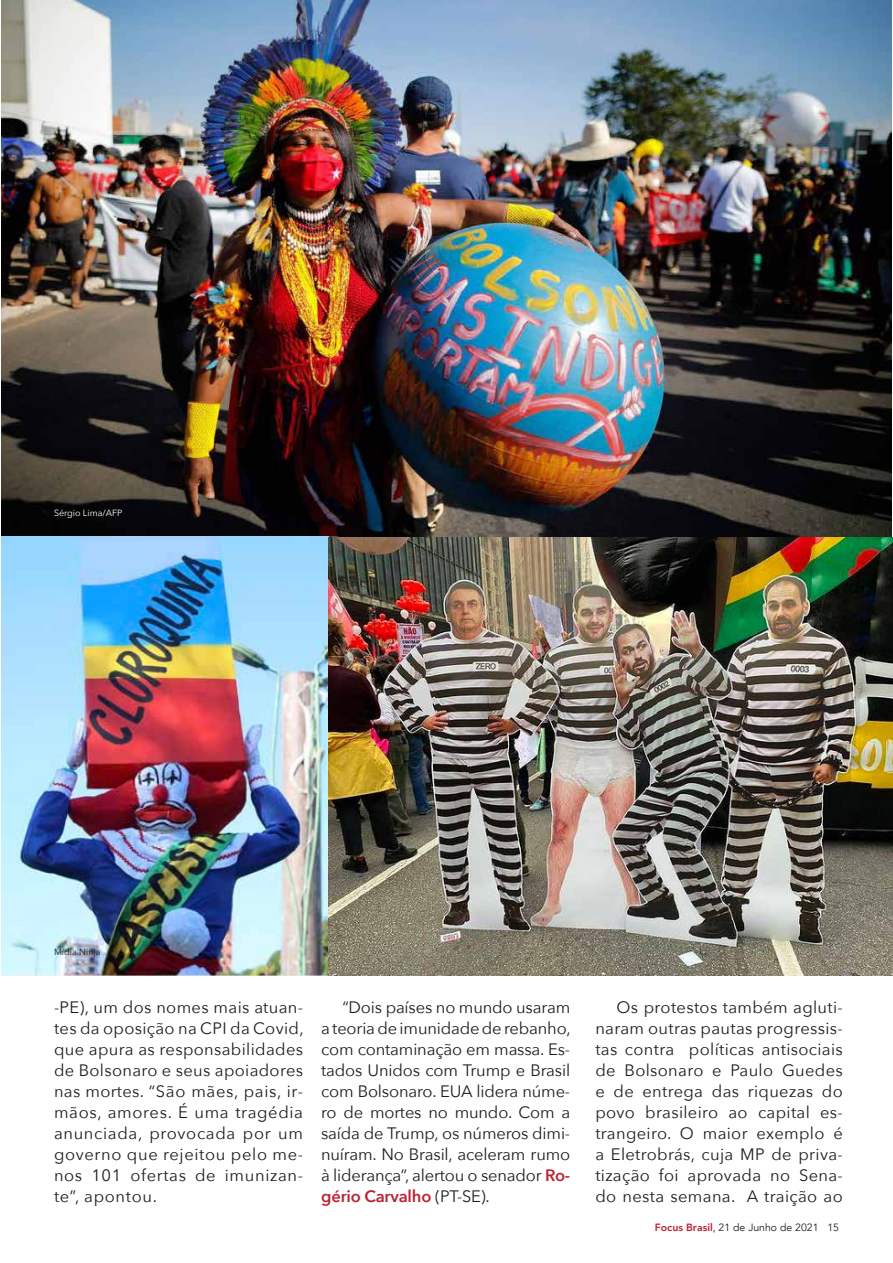
<style>
.page{position:relative;width:893px;height:1263px;background:#fff}
.page>*{position:absolute;margin:0;border:0;box-sizing:border-box;transform-origin:0 0}
.t1{font:16.5px/21px "Avenir Next";letter-spacing:.02em;color:#1d1d1b;text-align:justify}
.t2{font:10.5px "Avenir";color:#1d1d1b}
.t3{font:9px "Avenir Next";color:#fff}
.t4{font:9px "Avenir Next";color:#1d1d1b}
.s1{font-weight:600;color:#bb2334}
.s2{font-weight:800;color:#bb2334}
</style>
<div class="page">
<img style="left:1px;top:0;width:892px;height:975px">
<p class="t3" style="left:54px;top:506px;width:70px">Sérgio Lima/AFP</p>
<p class="t4" style="left:54px;top:944px;width:48px">Mídia Ninja</p>
<p class="t1" style="left:54px;top:996px;width:251px">-PE), um dos nomes mais atuan&shy;tes da oposição na CPI da Covid, que apura as responsabilidades de Bolsonaro e seus apoiadores nas mortes. “São mães, pais, ir&shy;mãos, amores. É uma tragédia anunciada, provocada por um governo que rejeitou pelo me&shy;nos 101 ofertas de imunizan&shy;te”, apontou.</p>
<p class="t1" style="left:321px;top:996px;width:251px;text-indent:21px">“Dois países no mundo usaram a teoria de imunidade de rebanho, com contaminação em massa. Es&shy;tados Unidos com Trump e Brasil com Bolsonaro. EUA lidera núme&shy;ro de mortes no mundo. Com a saída de Trump, os números dimi&shy;nuíram. No Brasil, aceleram rumo à liderança”, alertou o senador <span class="s1">Ro&shy;gério Carvalho</span> (PT-SE).</p>
<p class="t1" style="left:595px;top:996px;width:249px;text-indent:21px">Os protestos também agluti&shy;naram outras pautas progressis&shy;tas contra políticas antisociais de Bolsonaro e Paulo Guedes e de entrega das riquezas do povo brasileiro ao capital es&shy;trangeiro. O maior exemplo é a Eletrobrás, cuja MP de priva&shy;tização foi aprovada no Sena&shy;do nesta semana. A traição ao</p>
<p class="t2" style="left:655px;top:1221px;width:186px"><span class="s2">Focus Brasil</span>, 21 de Junho de 2021 15</p>
</div>
